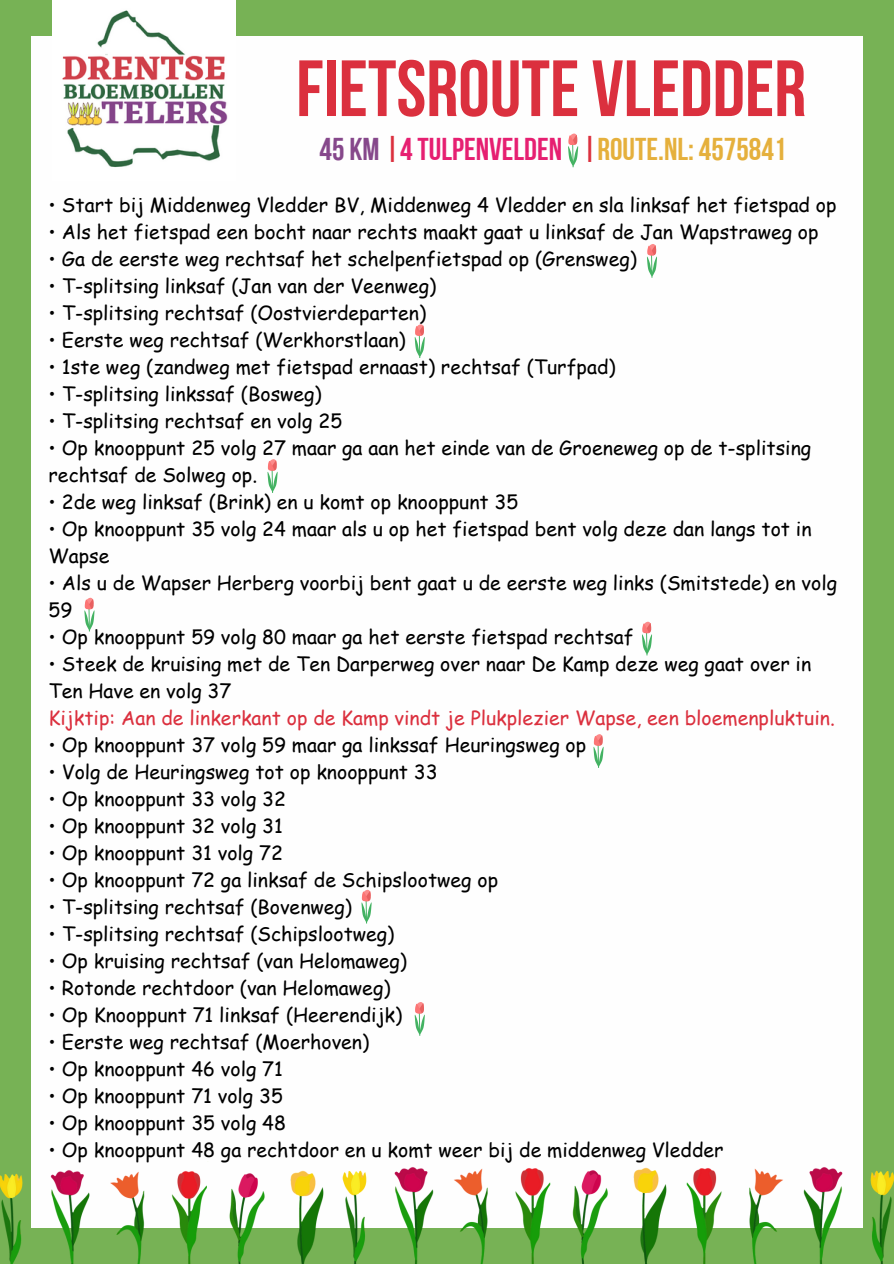
<style>
.page{position:relative;width:894px;height:1264px;background:#fff}
.page>*{position:absolute;margin:0;border:0;box-sizing:border-box;transform-origin:0 0}
.t1{font:79.5px "Bebas Neue Cyrillic";color:#db303e}
.t2{font:31.5px "Bebas Neue Cyrillic";color:#e5b03c}
.t3{font:19.5px/27px "Comic Sans MS";color:#000}
.t4{font:19.5px "Comic Sans MS";color:#db303e}
.s1{color:#86488b}
.s2{color:#db303e}
.s3{color:#e61f71}
</style>
<div class="page">
<div style="left:0;top:0;width:893px;height:1263px;background:#77b255"></div>
<div style="left:31px;top:36px;width:831px;height:1191px;background:#fefefe"></div>
<img style="left:52px;top:0;width:184px;height:167px">
<img style="left:0;top:1170px;width:323px;height:93px">
<img style="left:323px;top:1167px;width:343px;height:96px">
<img style="left:676px;top:1157px;width:217px;height:106px">
<svg style="left:568px;top:133px;width:10px;height:34px"></svg>
<svg style="left:267px;top:459px;width:10px;height:34px"></svg>
<svg style="left:84px;top:597px;width:10px;height:34px"></svg>
<svg style="left:414px;top:324px;width:10px;height:34px"></svg>
<svg style="left:647px;top:244px;width:9px;height:34px"></svg>
<svg style="left:642px;top:621px;width:10px;height:34px"></svg>
<svg style="left:593px;top:734px;width:10px;height:33px"></svg>
<svg style="left:361px;top:889px;width:10px;height:34px"></svg>
<svg style="left:414px;top:1002px;width:10px;height:33px"></svg>
<p class="t1" style="left:296px;top:56px;width:511px">FIETSROUTE VLEDDER</p>
<p class="t2" style="left:319px;top:136px;width:468px"><span class="s1">45 KM</span> <span class="s2">|</span><span class="s3">4 TULPENVELDEN</span> <span class="s2">|</span>ROUTE.NL: 4575841</p>
<p class="t3" style="left:49px;top:190px;width:789px">• Start bij Middenweg Vledder BV, Middenweg 4 Vledder en sla linksaf het fietspad op</p>
<p class="t3" style="left:49px;top:217px;width:771px">• Als het fietspad een bocht naar rechts maakt gaat u linksaf de Jan Wapstraweg op</p>
<p class="t3" style="left:49px;top:244px;width:589px">• Ga de eerste weg rechtsaf het schelpenfietspad op (Grensweg)</p>
<p class="t3" style="left:49px;top:271px;width:389px">• T-splitsing linksaf (Jan van der Veenweg)</p>
<p class="t3" style="left:49px;top:298px;width:379px">• T-splitsing rechtsaf (Oostvierdeparten)</p>
<p class="t3" style="left:49px;top:325px;width:358px">• Eerste weg rechtsaf (Werkhorstlaan)</p>
<p class="t3" style="left:49px;top:352px;width:568px">• 1ste weg (zandweg met fietspad ernaast) rechtsaf (Turfpad)</p>
<p class="t3" style="left:49px;top:379px;width:274px">• T-splitsing linkssaf (Bosweg)</p>
<p class="t3" style="left:49px;top:406px;width:295px">• T-splitsing rechtsaf en volg 25</p>
<p class="t3" style="left:49px;top:433px;width:763px">• Op knooppunt 25 volg 27 maar ga aan het einde van de Groeneweg op de t-splitsing rechtsaf de Solweg op.</p>
<p class="t3" style="left:49px;top:487px;width:471px">• 2de weg linksaf (Brink) en u komt op knooppunt 35</p>
<p class="t3" style="left:49px;top:514px;width:764px">• Op knooppunt 35 volg 24 maar als u op het fietspad bent volg deze dan langs tot in<br>Wapse</p>
<p class="t3" style="left:49px;top:568px;width:789px">• Als u de Wapser Herberg voorbij bent gaat u de eerste weg links (Smitstede) en volg<br>59</p>
<p class="t3" style="left:49px;top:622px;width:586px">• Op knooppunt 59 volg 80 maar ga het eerste fietspad rechtsaf</p>
<p class="t3" style="left:49px;top:649px;width:764px">• Steek de kruising met de Ten Darperweg over naar De Kamp deze weg gaat over in<br>Ten Have en volg 37</p>
<p class="t4" style="left:49px;top:703px;width:787px">Kijktip: Aan de linkerkant op de Kamp vindt je Plukplezier Wapse, een bloemenpluktuin.</p>
<p class="t3" style="left:49px;top:730px;width:539px">• Op knooppunt 37 volg 59 maar ga linkssaf Heuringsweg op</p>
<p class="t3" style="left:49px;top:757px;width:390px">• Volg de Heuringsweg tot op knooppunt 33</p>
<p class="t3" style="left:49px;top:784px;width:239px">• Op knooppunt 33 volg 32</p>
<p class="t3" style="left:49px;top:811px;width:236px">• Op knooppunt 32 volg 31</p>
<p class="t3" style="left:49px;top:838px;width:236px">• Op knooppunt 31 volg 72</p>
<p class="t3" style="left:49px;top:865px;width:451px">• Op knooppunt 72 ga linksaf de Schipslootweg op</p>
<p class="t3" style="left:49px;top:892px;width:305px">• T-splitsing rechtsaf (Bovenweg)</p>
<p class="t3" style="left:49px;top:919px;width:347px">• T-splitsing rechtsaf (Schipslootweg)</p>
<p class="t3" style="left:49px;top:946px;width:360px">• Op kruising rechtsaf (van Helomaweg)</p>
<p class="t3" style="left:49px;top:973px;width:343px">• Rotonde rechtdoor (van Helomaweg)</p>
<p class="t3" style="left:49px;top:1000px;width:355px">• Op Knooppunt 71 linksaf (Heerendijk)</p>
<p class="t3" style="left:49px;top:1027px;width:322px">• Eerste weg rechtsaf (Moerhoven)</p>
<p class="t3" style="left:49px;top:1054px;width:236px">• Op knooppunt 46 volg 71</p>
<p class="t3" style="left:49px;top:1081px;width:236px">• Op knooppunt 71 volg 35</p>
<p class="t3" style="left:49px;top:1108px;width:239px">• Op knooppunt 35 volg 48</p>
<p class="t3" style="left:49px;top:1135px;width:676px">• Op knooppunt 48 ga rechtdoor en u komt weer bij de middenweg Vledder</p>
</div>
